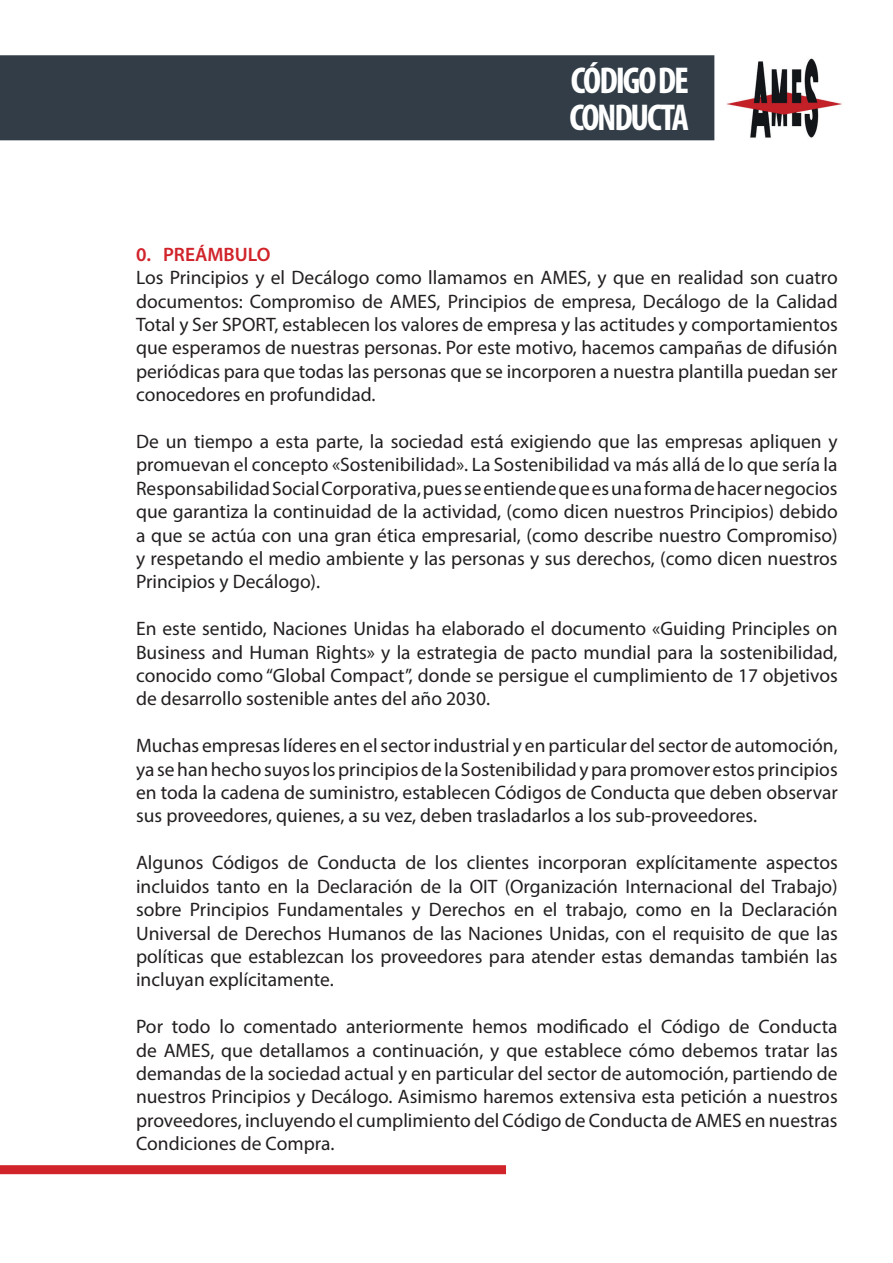
<style>
.page{position:relative;width:893px;height:1263px;background:#fff}
.page>*{position:absolute;margin:0;border:0;box-sizing:border-box;transform-origin:0 0}
.t1{font:700 condensed 37.5px/37.5px "Myriad Pro";letter-spacing:-.06em;color:#fff}
.t2{font:19.5px/23.4px "Myriad Pro";color:#231f20;text-align:justify}
.t3{font:600 19.5px "Myriad Pro";color:#d1232a}
</style>
<div class="page">
<img style="left:709px;top:55px;width:133px;height:86px">
<div style="left:1px;top:56px;width:713px;height:84px;background:#323d47"></div>
<div style="left:0;top:55px;width:714px;height:85px;border:2px solid #323d47"></div>
<div style="left:0;top:1165px;width:506px;height:9px;background:#d1232a"></div>
<h1 class="t1" style="left:569px;top:61px;width:121px">CÓDIGO DE<br>CONDUCTA</h1>
<p class="t3" style="left:136px;top:242px;width:136px">0. PREÁMBULO</p>
<p class="t2" style="left:136px;top:266px;width:703px">Los Principios y el Decálogo como llamamos en AMES, y que en realidad son cuatro documentos: Compromiso de AMES, Principios de empresa, Decálogo de la Calidad Total y Ser SPORT, establecen los valores de empresa y las actitudes y comportamientos que esperamos de nuestras personas. Por este motivo, hacemos campañas de difusión periódicas para que todas las personas que se incorporen a nuestra plantilla puedan ser conocedores en profundidad.</p>
<p class="t2" style="left:136px;top:429px;width:703px">De un tiempo a esta parte, la sociedad está exigiendo que las empresas apliquen y promuevan el concepto «Sostenibilidad». La Sostenibilidad va más allá de lo que sería la Responsabilidad Social Corporativa, pues se entiende que es una forma de hacer negocios que garantiza la continuidad de la actividad, (como dicen nuestros Principios) debido a que se actúa con una gran ética empresarial, (como describe nuestro Compromiso) y respetando el medio ambiente y las personas y sus derechos, (como dicen nuestros Principios y Decálogo).</p>
<p class="t2" style="left:136px;top:617px;width:703px">En este sentido, Naciones Unidas ha elaborado el documento «Guiding Principles on Business and Human Rights» y la estrategia de pacto mundial para la sostenibilidad, conocido como “Global Compact”, donde se persigue el cumplimiento de 17 objetivos de desarrollo sostenible antes del año 2030.</p>
<p class="t2" style="left:136px;top:734px;width:703px">Muchas empresas líderes en el sector industrial y en particular del sector de automoción, ya se han hecho suyos los principios de la Sostenibilidad y para promover estos principios en toda la cadena de suministro, establecen Códigos de Conducta que deben observar sus proveedores, quienes, a su vez, deben trasladarlos a los sub-proveedores.</p>
<p class="t2" style="left:136px;top:851px;width:703px">Algunos Códigos de Conducta de los clientes incorporan explícitamente aspectos incluidos tanto en la Declaración de la OIT (Organización Internacional del Trabajo) sobre Principios Fundamentales y Derechos en el trabajo, como en la Declaración Universal de Derechos Humanos de las Naciones Unidas, con el requisito de que las políticas que establezcan los proveedores para atender estas demandas también las incluyan explícitamente.</p>
<p class="t2" style="left:136px;top:1014px;width:703px">Por todo lo comentado anteriormente hemos modificado el Código de Conducta de AMES, que detallamos a continuación, y que establece cómo debemos tratar las demandas de la sociedad actual y en particular del sector de automoción, partiendo de nuestros Principios y Decálogo. Asimismo haremos extensiva esta petición a nuestros proveedores, incluyendo el cumplimiento del Código de Conducta de AMES en nuestras Condiciones de Compra.</p>
</div>
